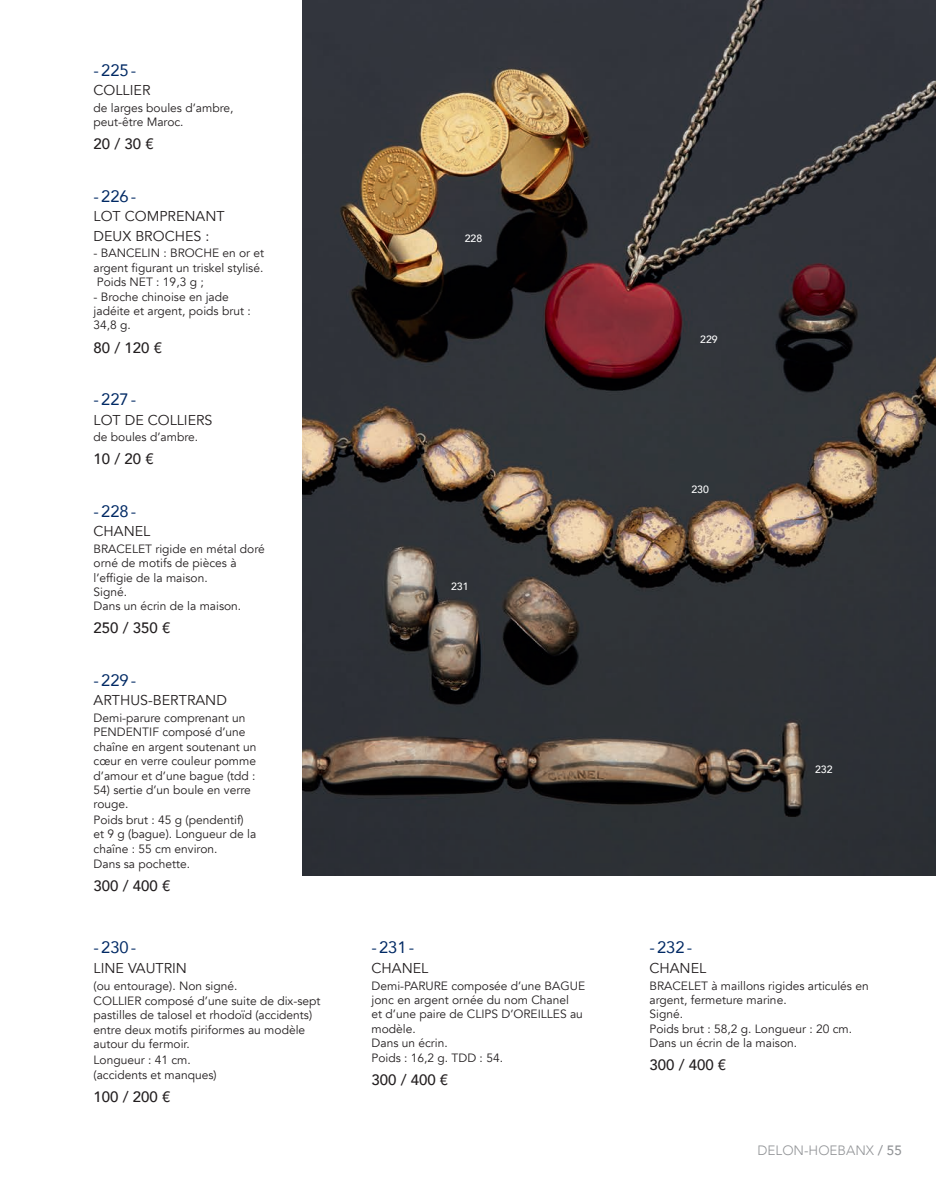
<style>
.page{position:relative;width:936px;height:1191px;background:#fff}
.page>*{position:absolute;margin:0;border:0;box-sizing:border-box;transform-origin:0 0}
.t1{font:16.5px "Avenir";color:#002964}
.t2{font:500 15px "Avenir";color:#231f20}
.t3{font:14.25px/19.5px "Avenir";color:#231f20}
.t4{font:300 13.5px "Avenir";color:#939598}
.t5{font:12px/14.4px "Avenir";color:#231f20}
.t6{font:500 10.5px "Avenir";color:#fff}
.s1{font-weight:500}
</style>
<div class="page">
<img style="left:302px;top:0;width:633px;height:875px">
<h1 class="t1" style="left:94px;top:57px;width:44px">-225-</h1>
<p class="t3" style="left:94px;top:81px;width:58px">COLLIER</p>
<p class="t5" style="left:94px;top:101px;width:141px">de larges boules d’ambre, peut-être Maroc.</p>
<p class="t2" style="left:94px;top:131px;width:62px">20 / 30 €</p>
<h1 class="t1" style="left:94px;top:183px;width:44px">-226-</h1>
<p class="t3" style="left:94px;top:207px;width:132px">LOT COMPRENANT<br>DEUX BROCHES :</p>
<p class="t5" style="left:94px;top:246px;width:172px;text-align:justify">- BANCELIN : BROCHE en or et argent figurant un triskel stylisé.<br>Poids NET : 19,3 g ;</p>
<p class="t5" style="left:94px;top:289px;width:159px">- Broche chinoise en jade jadéite et argent, poids brut :<br>34,8 g.</p>
<p class="t2" style="left:94px;top:334px;width:70px">80 / 120 €</p>
<h1 class="t1" style="left:94px;top:386px;width:44px">-227-</h1>
<p class="t3" style="left:94px;top:410px;width:120px">LOT DE COLLIERS</p>
<p class="t5" style="left:94px;top:430px;width:106px">de boules d’ambre.</p>
<p class="t2" style="left:94px;top:446px;width:62px">10 / 20 €</p>
<h1 class="t1" style="left:94px;top:498px;width:44px">-228-</h1>
<p class="t3" style="left:94px;top:522px;width:58px">CHANEL</p>
<p class="t5" style="left:94px;top:541px;width:173px">BRACELET rigide en métal doré orné de motifs de pièces à l’effigie de la maison.<br>Signé.<br>Dans un écrin de la maison.</p>
<p class="t2" style="left:94px;top:615px;width:78px">250 / 350 €</p>
<h1 class="t1" style="left:94px;top:667px;width:44px">-229-</h1>
<p class="t3" style="left:94px;top:691px;width:135px">ARTHUS-BERTRAND</p>
<p class="t5" style="left:94px;top:711px;width:164px">Demi-parure comprenant un<br>PENDENTIF composé d’une chaîne en argent soutenant un cœur en verre couleur pomme d’amour et d’une bague (tdd :</p>
<p class="t5" style="left:94px;top:782px;width:164px;line-height:14.9px">54) sertie d’un boule en verre rouge.<br>Poids brut : 45 g (pendentif) et 9 g (bague). Longueur de la chaîne : 55 cm environ.<br>Dans sa pochette.</p>
<p class="t2" style="left:94px;top:873px;width:78px">300 / 400 €</p>
<h1 class="t1" style="left:94px;top:934px;width:44px">-230-</h1>
<p class="t3" style="left:94px;top:958px;width:95px">LINE VAUTRIN</p>
<p class="t5" style="left:94px;top:978px;width:228px;line-height:15px">(ou entourage). Non signé.<br>COLLIER composé d’une suite de dix-sept pastilles de talosel et rhodoïd (accidents) entre deux motifs piriformes au modèle autour du fermoir.<br>Longueur : 41 cm.<br>(accidents et manques)</p>
<p class="t2" style="left:94px;top:1084px;width:78px">100 / 200 €</p>
<p class="t6" style="left:465px;top:229px;width:19px">228</p>
<p class="t6" style="left:451px;top:578px;width:19px">231</p>
<h1 class="t1" style="left:371px;top:934px;width:44px">-231-</h1>
<p class="t3" style="left:371px;top:958px;width:58px">CHANEL</p>
<p class="t5" style="left:371px;top:978px;width:215px">Demi-PARURE composée d’une BAGUE jonc en argent ornée du nom Chanel<br>et d’une paire de CLIPS D’OREILLES au modèle.<br>Dans un écrin.<br>Poids : 16,2 g. TDD : 54.</p>
<p class="t2" style="left:371px;top:1066px;width:78px">300 / 400 €</p>
<p class="t6" style="left:700px;top:330px;width:19px">229</p>
<p class="t6" style="left:691px;top:480px;width:19px">230</p>
<p class="t6" style="left:815px;top:760px;width:19px">232</p>
<h1 class="t1" style="left:649px;top:934px;width:44px">-232-</h1>
<p class="t3" style="left:649px;top:958px;width:58px">CHANEL</p>
<p class="t5" style="left:649px;top:978px;width:221px">BRACELET à maillons rigides articulés en argent, fermeture marine.<br>Signé.<br>Poids brut : 58,2 g. Longueur : 20 cm.<br>Dans un écrin de la maison.</p>
<p class="t2" style="left:649px;top:1052px;width:78px">300 / 400 €</p>
<p class="t4" style="left:757px;top:1142px;width:146px">DELON-HOEBANX <span class="s1">/ 55</span></p>
</div>
